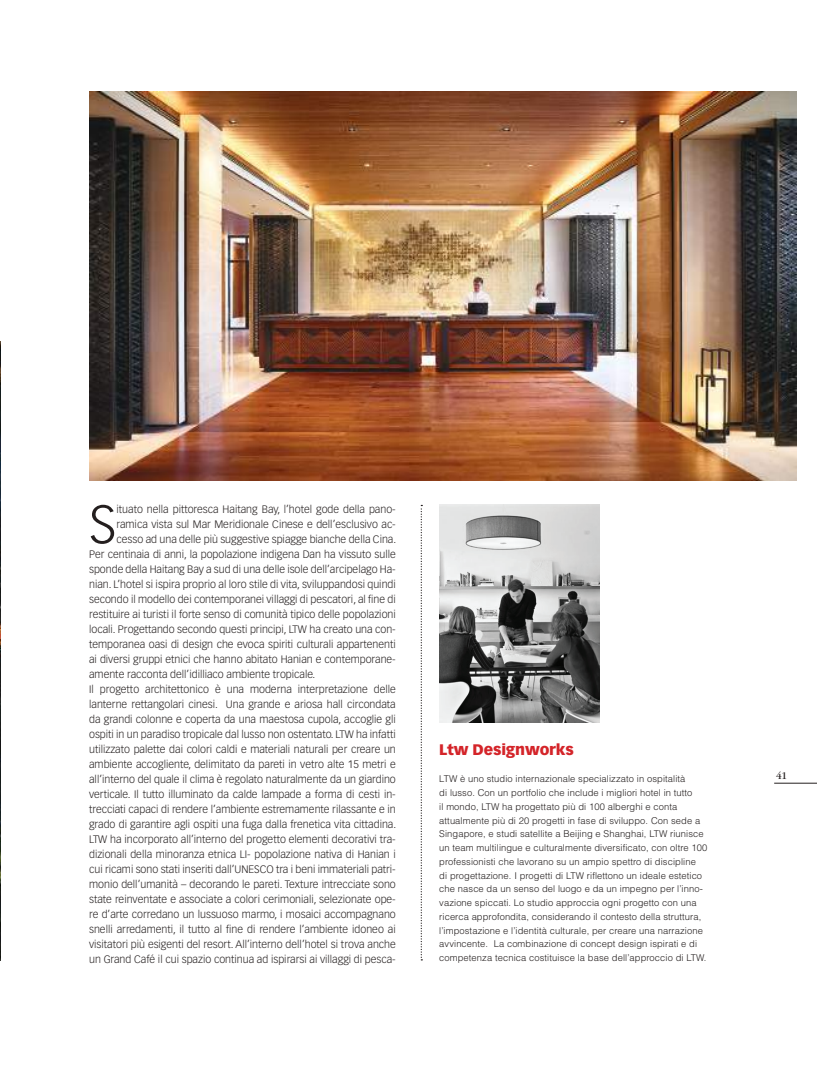
<style>
.page{position:relative;width:817px;height:1066px;background:#fff}
.page>*{position:absolute;margin:0;border:0;box-sizing:border-box;transform-origin:0 0}
.t1{font:300 52.75px "Vectora LT Std";color:#241f1f}
.t2{font:900 15px "Vectora LT Std";letter-spacing:-.01em;color:#d42429}
.t3{font:300 10.62px "Vectora LT Std";color:#241f1f}
.t4{font:10.62px "ITC Garamond Std";color:#241f1f}
.t5{font:300 9.38px/13.8px "Helvetica LT Std";letter-spacing:.01em;color:#241f1f}
</style>
<div class="page">
<hr style="left:774px;top:782px;width:42px;height:1px;background:#241f1f">
<svg style="left:420px;top:505px;width:2px;height:455px"></svg>
<img style="left:439px;top:505px;width:160px;height:217px">
<img style="left:0;top:342px;width:1px;height:618px">
<img style="left:89px;top:92px;width:707px;height:388px">
<h1 class="t1" style="left:89px;top:494px;width:29px">S</h1>
<p class="t3" style="left:116px;top:503px;width:281px">ituato nella pittoresca Haitang Bay, l’hotel gode della pano-</p>
<p class="t3" style="left:116px;top:518px;width:281px">ramica vista sul Mar Meridionale Cinese e dell’esclusivo ac-</p>
<p class="t3" style="left:116px;top:533px;width:281px">cesso ad una delle più suggestive spiagge bianche della Cina.</p>
<p class="t3" style="left:89px;top:548px;width:308px">Per centinaia di anni, la popolazione indigena Dan ha vissuto sulle</p>
<p class="t3" style="left:89px;top:563px;width:308px">sponde della Haitang Bay a sud di una delle isole dell’arcipelago Ha-</p>
<p class="t3" style="left:89px;top:578px;width:308px">nian. L’hotel si ispira proprio al loro stile di vita, sviluppandosi quindi</p>
<p class="t3" style="left:89px;top:593px;width:308px">secondo il modello dei contemporanei villaggi di pescatori, al fine di</p>
<p class="t3" style="left:89px;top:608px;width:308px">restituire ai turisti il forte senso di comunità tipico delle popolazioni</p>
<p class="t3" style="left:89px;top:623px;width:308px">locali. Progettando secondo questi principi, LTW ha creato una con-</p>
<p class="t3" style="left:89px;top:638px;width:308px">temporanea oasi di design che evoca spiriti culturali appartenenti</p>
<p class="t3" style="left:89px;top:653px;width:308px">ai diversi gruppi etnici che hanno abitato Hanian e contemporane-</p>
<p class="t3" style="left:89px;top:668px;width:227px">amente racconta dell’idilliaco ambiente tropicale.</p>
<p class="t3" style="left:89px;top:683px;width:308px">Il progetto architettonico è una moderna interpretazione delle</p>
<p class="t3" style="left:89px;top:698px;width:308px">lanterne rettangolari cinesi. Una grande e ariosa hall circondata</p>
<p class="t3" style="left:89px;top:713px;width:308px">da grandi colonne e coperta da una maestosa cupola, accoglie gli</p>
<p class="t3" style="left:89px;top:728px;width:308px">ospiti in un paradiso tropicale dal lusso non ostentato. LTW ha infatti</p>
<p class="t3" style="left:89px;top:743px;width:308px">utilizzato palette dai colori caldi e materiali naturali per creare un</p>
<p class="t3" style="left:89px;top:758px;width:308px">ambiente accogliente, delimitato da pareti in vetro alte 15 metri e</p>
<p class="t3" style="left:89px;top:773px;width:308px">all’interno del quale il clima è regolato naturalmente da un giardino</p>
<p class="t3" style="left:89px;top:788px;width:308px">verticale. Il tutto illuminato da calde lampade a forma di cesti in-</p>
<p class="t3" style="left:89px;top:803px;width:308px">trecciati capaci di rendere l’ambiente estremamente rilassante e in</p>
<p class="t3" style="left:89px;top:818px;width:308px">grado di garantire agli ospiti una fuga dalla frenetica vita cittadina.</p>
<p class="t3" style="left:89px;top:833px;width:308px">LTW ha incorporato all’interno del progetto elementi decorativi tra-</p>
<p class="t3" style="left:89px;top:848px;width:308px">dizionali della minoranza etnica LI- popolazione nativa di Hanian i</p>
<p class="t3" style="left:89px;top:863px;width:308px">cui ricami sono stati inseriti dall’UNESCO tra i beni immateriali patri-</p>
<p class="t3" style="left:89px;top:878px;width:308px">monio dell’umanità – decorando le pareti. Texture intrecciate sono</p>
<p class="t3" style="left:89px;top:893px;width:308px">state reinventate e associate a colori cerimoniali, selezionate ope-</p>
<p class="t3" style="left:89px;top:908px;width:308px">re d’arte corredano un lussuoso marmo, i mosaici accompagnano</p>
<p class="t3" style="left:89px;top:923px;width:308px">snelli arredamenti, il tutto al fine di rendere l’ambiente idoneo ai</p>
<p class="t3" style="left:89px;top:938px;width:308px">visitatori più esigenti del resort. All’interno dell’hotel si trova anche</p>
<p class="t3" style="left:89px;top:953px;width:308px">un Grand Café il cui spazio continua ad ispirarsi ai villaggi di pesca-</p>
<h2 class="t2" style="left:439px;top:740px;width:136px">Ltw Designworks</h2>
<p class="t5" style="left:439px;top:771px;width:269px">LTW è uno studio internazionale specializzato in ospitalità<br>di lusso. Con un portfolio che include i migliori hotel in tutto<br>il mondo, LTW ha progettato più di 100 alberghi e conta attualmente più di 20 progetti in fase di sviluppo. Con sede a Singapore, e studi satellite a Beijing e Shanghai, LTW riunisce un team multilingue e culturalmente diversificato, con oltre 100 professionisti che lavorano su un ampio spettro di discipline<br>di progettazione. I progetti di LTW riflettono un ideale estetico che nasce da un senso del luogo e da un impegno per l’inno&shy;vazione spiccati. Lo studio approccia ogni progetto con una ricerca approfondita, considerando il contesto della struttura, l’impostazione e l’identità culturale, per creare una narrazione avvincente. La combinazione di concept design ispirati e di competenza tecnica costituisce la base dell’approccio di LTW.</p>
<p class="t4" style="left:776px;top:769px;width:13px">41</p>
</div>
